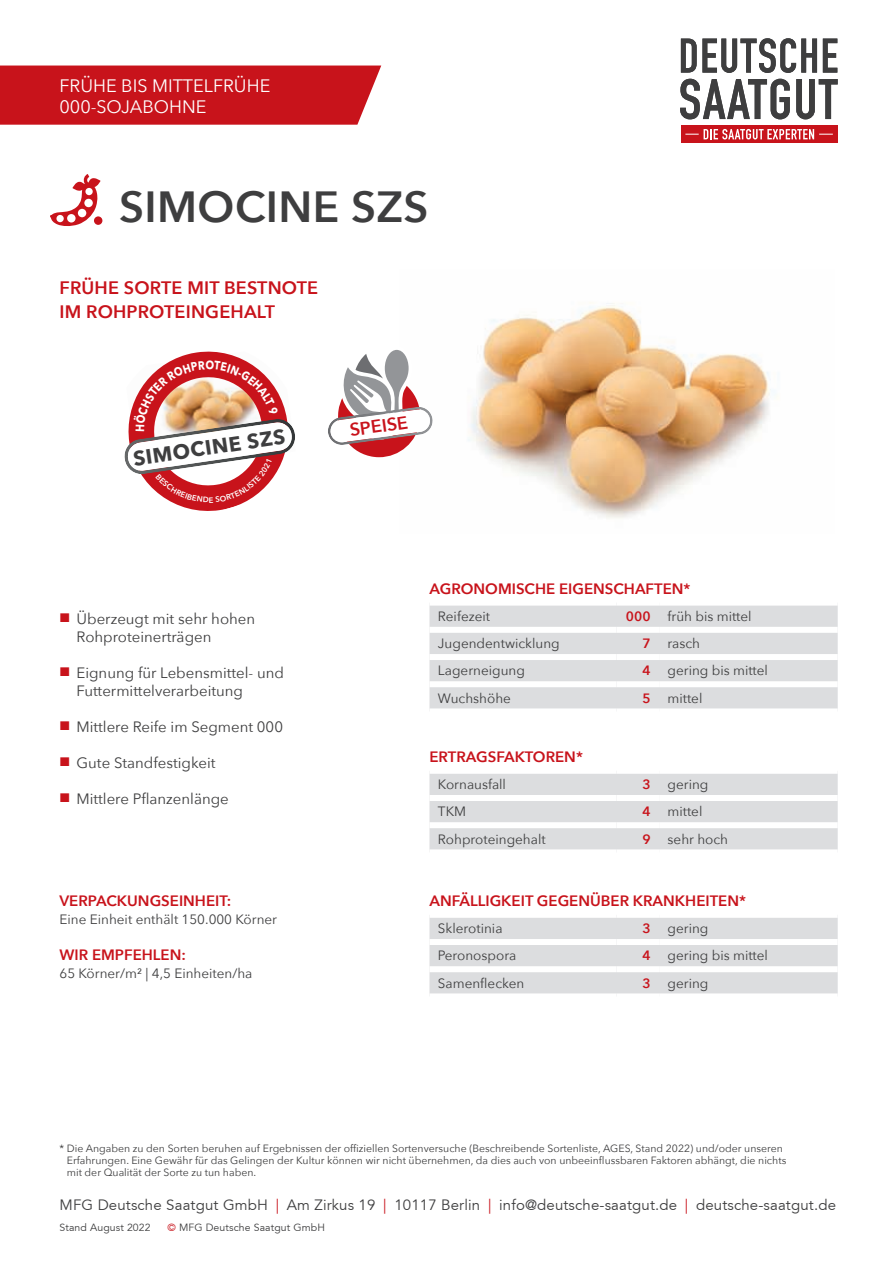
<style>
.page{position:relative;width:893px;height:1263px;background:#fff}
.page>*{position:absolute;margin:0;border:0;box-sizing:border-box;transform-origin:0 0}
.t1{font:600 43.5px "Avenir Next";letter-spacing:.01em;color:#3e3e3f}
.t2{font:700 20.55px "Avenir Next LT Pro";color:#3e3e3f}
.t3{font:600 18px/24px "Avenir Next";letter-spacing:.01em;color:#c8131b}
.t4{font:18px/21px "Avenir Next";color:#fff}
.t5{font:15px/18px "Avenir Next";color:#3e3e3f}
.t6{font:600 15px "Avenir Next";color:#c8131b}
.t7{font:15px "Avenir";letter-spacing:.01em;color:#3e3e3f}
.t8{font:13.5px "Avenir Next";color:#3e3e3f}
.t9{font:600 13.5px "Avenir Next";color:#c8131b}
.t10{font:10.5px/12px "Avenir Next";color:#3e3e3f}
.t11{font:10.5px "Avenir";letter-spacing:.01em;color:#3e3e3f}
.s1{color:#c8131b}
</style>
<div class="page">
<svg style="left:681px;top:38px;width:136px;height:35px"></svg>
<svg style="left:823px;top:39px;width:14px;height:34px"></svg>
<svg style="left:680px;top:79px;width:110px;height:40px"></svg>
<svg style="left:796px;top:79px;width:42px;height:40px"></svg>
<div style="left:681px;top:125px;width:156px;height:18px;background:#c8131b"></div>
<svg style="left:685px;top:129px;width:148px;height:10px"></svg>
<div style="left:0;top:66px;width:381px;height:59px;background:#c8131b"></div>
<svg style="left:50px;top:174px;width:51px;height:52px"></svg>
<div style="left:94px;top:216px;width:8px;height:9px;background:#c8131b;border-radius:50%"></div>
<img style="left:468px;top:302px;width:303px;height:216px">
<div style="left:429px;top:606px;width:409px;height:102px;background:#dcdddf"></div>
<div style="left:429px;top:627px;width:188px;height:6px;background:#fff"></div>
<div style="left:617px;top:627px;width:42px;height:6px;background:#fff"></div>
<div style="left:659px;top:627px;width:179px;height:6px;background:#fff"></div>
<div style="left:429px;top:654px;width:188px;height:6px;background:#fff"></div>
<div style="left:617px;top:654px;width:42px;height:6px;background:#fff"></div>
<div style="left:659px;top:654px;width:179px;height:6px;background:#fff"></div>
<div style="left:429px;top:681px;width:188px;height:6px;background:#fff"></div>
<div style="left:617px;top:681px;width:42px;height:6px;background:#fff"></div>
<div style="left:659px;top:681px;width:179px;height:6px;background:#fff"></div>
<div style="left:429px;top:774px;width:409px;height:75px;background:#dcdddf"></div>
<div style="left:429px;top:795px;width:188px;height:6px;background:#fff"></div>
<div style="left:617px;top:795px;width:42px;height:6px;background:#fff"></div>
<div style="left:659px;top:795px;width:179px;height:6px;background:#fff"></div>
<div style="left:429px;top:822px;width:188px;height:6px;background:#fff"></div>
<div style="left:617px;top:822px;width:42px;height:6px;background:#fff"></div>
<div style="left:659px;top:822px;width:179px;height:6px;background:#fff"></div>
<div style="left:429px;top:918px;width:409px;height:75px;background:#dcdddf"></div>
<div style="left:429px;top:939px;width:188px;height:6px;background:#fff"></div>
<div style="left:617px;top:939px;width:42px;height:6px;background:#fff"></div>
<div style="left:659px;top:939px;width:179px;height:6px;background:#fff"></div>
<div style="left:429px;top:966px;width:188px;height:6px;background:#fff"></div>
<div style="left:617px;top:966px;width:42px;height:6px;background:#fff"></div>
<div style="left:659px;top:966px;width:179px;height:6px;background:#fff"></div>
<svg style="left:328px;top:349px;width:105px;height:108px"></svg>
<svg style="left:124px;top:351px;width:171px;height:160px"></svg>
<h3 class="t4" style="left:60px;top:75px;width:212px">FRÜHE BIS MITTELFRÜHE<br>000-SOJABOHNE</h3>
<h1 class="t1" style="left:119px;top:181px;width:311px">SIMOCINE SZS</h1>
<h3 class="t3" style="left:60px;top:275px;width:260px">FRÜHE SORTE MIT BESTNOTE<br>IM ROHPROTEINGEHALT</h3>
<h2 class="t2" style="left:132px;top:446px;width:155px;rotate:-8deg">SIMOCINE SZS</h2>
<h3 class="t3" style="left:348px;top:418px;width:60px;rotate:-8deg">SPEISE</h3>
<h3 class="t5" style="left:77px;top:610px;width:180px">Überzeugt mit sehr hohen<br>Roh proteinerträgen</h3>
<h3 class="t5" style="left:77px;top:664px;width:209px">Eignung für Lebensmittel- und<br>Futtermittelverarbeitung</h3>
<h3 class="t5" style="left:77px;top:718px;width:208px">Mittlere Reife im Segment 000</h3>
<h3 class="t5" style="left:77px;top:754px;width:141px">Gute Standfestigkeit</h3>
<h3 class="t5" style="left:77px;top:789px;width:154px">Mittlere Pflanzenlänge</h3>
<h3 class="t6" style="left:60px;top:892px;width:173px">VERPACKUNGSEINHEIT:</h3>
<p class="t8" style="left:60px;top:911px;width:219px">Eine Einheit enthält 150.000 Körner</p>
<h3 class="t6" style="left:60px;top:946px;width:128px">WIR EMPFEHLEN:</h3>
<p class="t8" style="left:60px;top:961px;width:194px">65 Körner/m² | 4,5 Einheiten/ha</p>
<h3 class="t6" style="left:429px;top:580px;width:263px">AGRONOMISCHE EIGENSCHAFTEN*</h3>
<p class="t8" style="left:438px;top:609px;width:54px">Reifezeit</p>
<p class="t9" style="left:626px;top:608px;width:26px">000</p>
<p class="t8" style="left:668px;top:609px;width:86px">früh bis mittel</p>
<p class="t8" style="left:438px;top:632px;width:123px">Jugendentwicklung</p>
<p class="t9" style="left:642px;top:636px;width:10px">7</p>
<p class="t8" style="left:668px;top:632px;width:34px">rasch</p>
<p class="t8" style="left:438px;top:663px;width:88px">Lagerneigung</p>
<p class="t9" style="left:642px;top:663px;width:10px">4</p>
<p class="t8" style="left:668px;top:663px;width:102px">gering bis mittel</p>
<p class="t8" style="left:438px;top:686px;width:74px">Wuchshöhe</p>
<p class="t9" style="left:642px;top:690px;width:10px">5</p>
<p class="t8" style="left:668px;top:690px;width:36px">mittel</p>
<h3 class="t6" style="left:429px;top:748px;width:155px">ERTRAGSFAKTOREN*</h3>
<p class="t8" style="left:438px;top:777px;width:70px">Kornausfall</p>
<p class="t9" style="left:642px;top:777px;width:10px">3</p>
<p class="t8" style="left:668px;top:777px;width:42px">gering</p>
<p class="t8" style="left:438px;top:804px;width:30px">TKM</p>
<p class="t9" style="left:642px;top:804px;width:10px">4</p>
<p class="t8" style="left:668px;top:804px;width:36px">mittel</p>
<p class="t8" style="left:438px;top:831px;width:109px">Rohproteingehalt</p>
<p class="t9" style="left:642px;top:831px;width:10px">9</p>
<p class="t8" style="left:668px;top:827px;width:62px">sehr hoch</p>
<h3 class="t6" style="left:429px;top:892px;width:318px">ANFÄLLIGKEIT GEGENÜBER KRANKHEITEN*</h3>
<p class="t8" style="left:438px;top:921px;width:66px">Sklerotinia</p>
<p class="t9" style="left:642px;top:921px;width:10px">3</p>
<p class="t8" style="left:668px;top:921px;width:42px">gering</p>
<p class="t8" style="left:438px;top:948px;width:80px">Peronospora</p>
<p class="t9" style="left:642px;top:948px;width:10px">4</p>
<p class="t8" style="left:668px;top:948px;width:102px">gering bis mittel</p>
<p class="t8" style="left:438px;top:971px;width:88px">Samenflecken</p>
<p class="t9" style="left:642px;top:975px;width:10px">3</p>
<p class="t8" style="left:668px;top:975px;width:42px">gering</p>
<p class="t10" style="left:67px;top:1141px;width:721px;text-indent:-7px">* Die Angaben zu den Sorten beruhen auf Ergebnissen der offiziellen Sortenversuche (Beschreibende Sortenliste, AGES, Stand 2022) und/oder unseren<br>Erfahrungen. Eine Gewähr für das Gelingen der Kultur können wir nicht übernehmen, da dies auch von unbeeinflussbaren Faktoren abhängt, die nichts mit der Qualität der Sorte zu tun haben.</p>
<h3 class="t7" style="left:60px;top:1198px;width:778px">MFG Deutsche Saatgut GmbH <span class="s1">|</span> Am Zirkus 19 <span class="s1">|</span> 10117 Berlin <span class="s1">|</span> info@deutsche-saatgut.de <span class="s1">|</span> deutsche-saatgut.de</h3>
<p class="t11" style="left:60px;top:1223px;width:93px">Stand August 2022</p>
<p class="t11" style="left:168px;top:1223px;width:159px"><span class="s1">©</span> MFG Deutsche Saatgut GmbH</p>
</div>
